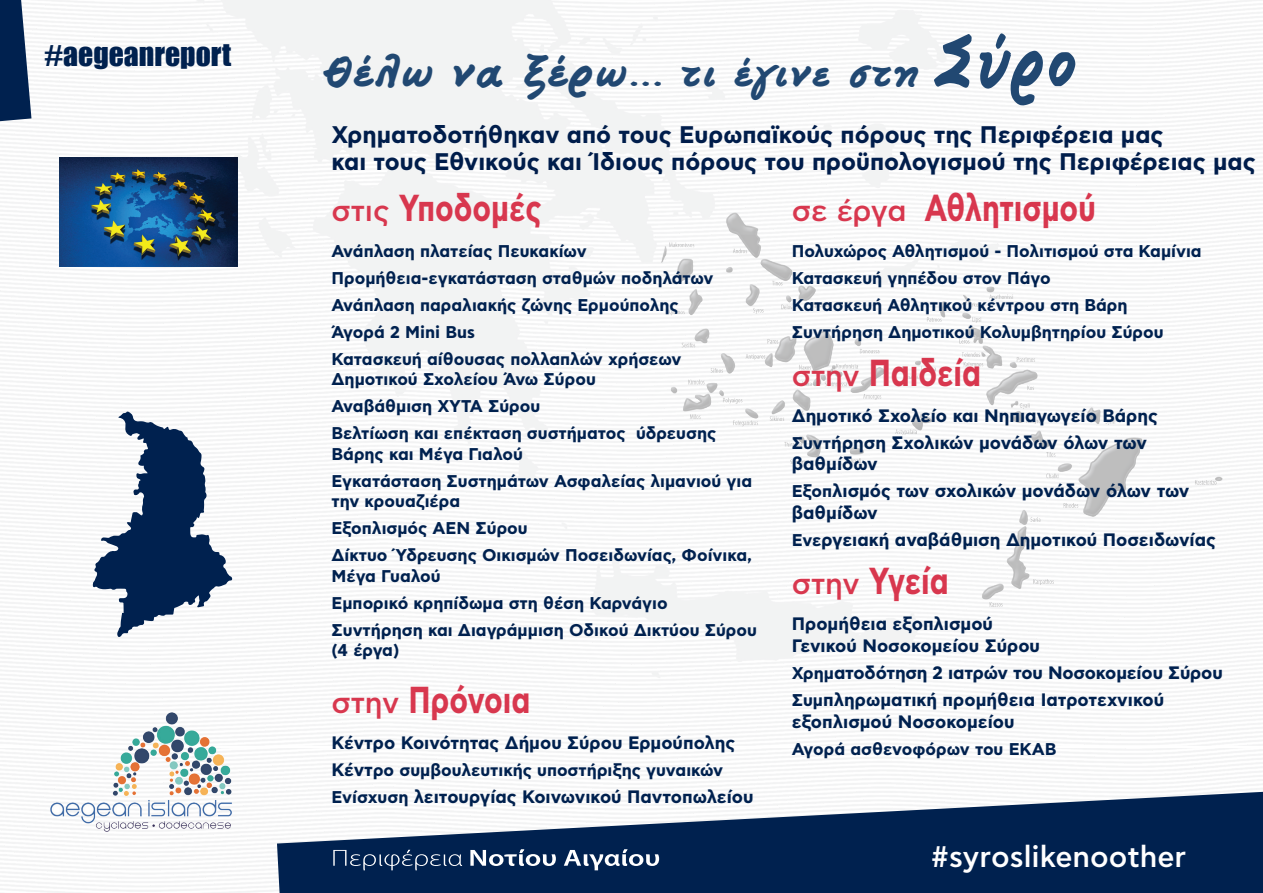
<style>
.page{position:relative;width:1263px;height:893px;background:#fff}
.page>*{position:absolute;margin:0;border:0;box-sizing:border-box;transform-origin:0 0}
.t1{font:700 37.5px "CF Asty Std";color:#d8374e;scale:.8 1}
.t2{font:700 36.45px "PF Free Script";letter-spacing:.1em;color:#214872}
.t3{font:500 29.7px "CF Asty Std";color:#fff}
.t4{font:29.7px "Impact";color:#00214f}
.t5{font:700 24px/27px "CF Asty Std";color:#001d4b}
.t6{font:700 18px/27px "CF Asty Std";color:#00214f}
.t7{font:700 16.95px/27px "CF Asty Std";color:#00214f}
.s1{font-size:39.6px}
.s2{font-size:67.5px}
.s3{font-weight:500;font-size:30px}
.s4{font-size:18px}
.s5{font-size:16.95px}
</style>
<div class="page">
<img style="left:0;top:0;width:1263px;height:746px">
<svg style="left:277px;top:792px;width:986px;height:101px;fill:#00214f"></svg>
<svg style="left:0;top:0;width:31px;height:121px;background:#27436a"></svg>
<svg style="left:333px;top:850px;width:129px;height:20px;background:#28436a"></svg>
<svg style="left:470px;top:849px;width:86px;height:17px"></svg>
<svg style="left:564px;top:849px;width:95px;height:21px"></svg>
<img style="left:41px;top:707px;width:217px;height:136px">
<svg style="left:93px;top:411px;width:139px;height:226px"></svg>
<img style="left:59px;top:158px;width:178px;height:108px">
<h3 class="t4" style="left:45px;top:31px;width:188px">#AEGEANREPORT</h3>
<h2 class="t2" style="left:326px;top:52px;width:750px"><span class="s1">Θέλω να ξέρω</span>... τι έγινε στη <span class="s2">Σύρο</span></h2>
<h3 class="t5" style="left:331px;top:122px;width:926px">Χρηματοδοτήθηκαν από τους Ευρωπαϊκούς πόρους της Περιφέρεια μας<br>και τους Εθνικούς και Ίδιους πόρους του προϋπολογισμού της Περιφέρειας μας</h3>
<h1 class="t1" style="left:331px;top:186px;width:264px"><span class="s3">στις</span> Υποδομές</h1>
<p class="t7" style="left:331px;top:239px;width:383px">Ανάπλαση πλατείας Πευκακίων Προμήθεια-εγκατάσταση σταθμών ποδηλάτων Ανάπλαση παραλιακής ζώνης Ερμούπολης Άγορά 2 Mini Bus<br>Κατασκευή αίθουσας πολλαπλών χρήσεων</p>
<p class="t7" style="left:331px;top:367px;width:386px">Δημοτικού Σχολείου Άνω Σύρου<br>Αναβάθμιση ΧΥΤΑ Σύρου<br>Βελτίωση και επέκταση συστήματος ύδρευσης</p>
<p class="t7" style="left:331px;top:441px;width:422px">Βάρης και Μέγα Γιαλού<br>Εγκατάσταση Συστημάτων Ασφαλείας λιμανιού για</p>
<p class="t7" style="left:331px;top:489px;width:422px">την κρουαζιέρα<br>Εξοπλισμός ΑΕΝ Σύρου<br>Δίκτυο Ύδρευσης Οικισμών Ποσειδωνίας, Φοίνικα,</p>
<p class="t7" style="left:331px;top:563px;width:427px">Μέγα Γυαλού<br>Εμπορικό κρηπίδωμα στη θέση Καρνάγιο<br>Συντήρηση και Διαγράμμιση Οδικού Δικτύου Σύρου</p>
<p class="t7" style="left:331px;top:638px;width:69px">(4 έργα)</p>
<h1 class="t1" style="left:331px;top:677px;width:250px"><span class="s3">στην</span> Πρόνοια</h1>
<p class="t6" style="left:331px;top:730px;width:405px">Κέντρο Κοινότητας Δήμου Σύρου Ερμούπολης</p>
<p class="t7" style="left:331px;top:757px;width:393px"><span class="s4">Κέντ</span>ρο συμβουλευτικής υποστήριξης γυναικών</p>
<p class="t6" style="left:331px;top:784px;width:424px"><span class="s5">Ενίσχυση</span> λειτουργίας Κοινωνικού Παντοπωλείου</p>
<h1 class="t1" style="left:792px;top:186px;width:381px"><span class="s3">σε έργα</span> Αθλητισμού</h1>
<p class="t7" style="left:792px;top:239px;width:411px">Πολυχώρος Αθλητισμού - Πολιτισμού στα Καμίνια Κατασκευή γηπέδου στον Πάγο<br>Κατασκευή Αθλητικού κέντρου στη Βάρη Συντήρηση Δημοτικού Κολυμβητηρίου Σύρου</p>
<h1 class="t1" style="left:792px;top:350px;width:238px"><span class="s3">στην</span> Παιδεία</h1>
<p class="t6" style="left:792px;top:403px;width:368px">Δημοτικό Σχολείο και Νηπιαγωγείο Βάρης<br><span class="s5">Συντ</span>ήρηση Σχολικών μονάδων όλων των</p>
<p class="t6" style="left:792px;top:451px;width:399px">βαθμίδων<br><span class="s5">Εξοπ</span>λισμός των σχολικών μονάδων όλων των</p>
<p class="t6" style="left:792px;top:500px;width:426px">βαθμίδων<br><span class="s5">Ενε</span>ργειακή αναβάθμιση Δημοτικού Ποσειδωνίας</p>
<h1 class="t1" style="left:792px;top:559px;width:198px"><span class="s3">στην</span> Υγεία</h1>
<p class="t6" style="left:792px;top:614px;width:250px;line-height:21.6px">Προμήθεια εξοπλισμού<br>Γενικού Νοσοκομείου Σύρου</p>
<p class="t6" style="left:792px;top:660px;width:432px"><span class="s5">Χρημ</span>ατοδότηση 2 ιατρών του Νοσοκομείου Σύρου<br><span class="s5">Συμ</span>πληρωματική προμήθεια Ιατροτεχνικού</p>
<p class="t6" style="left:792px;top:709px;width:224px">εξοπλισμού Νοσοκομείου</p>
<p class="t7" style="left:792px;top:736px;width:266px">Αγορά ασθενοφόρων του ΕΚΑΒ</p>
<h3 class="t3" style="left:931px;top:840px;width:256px">#syroslikenoother</h3>
</div>
